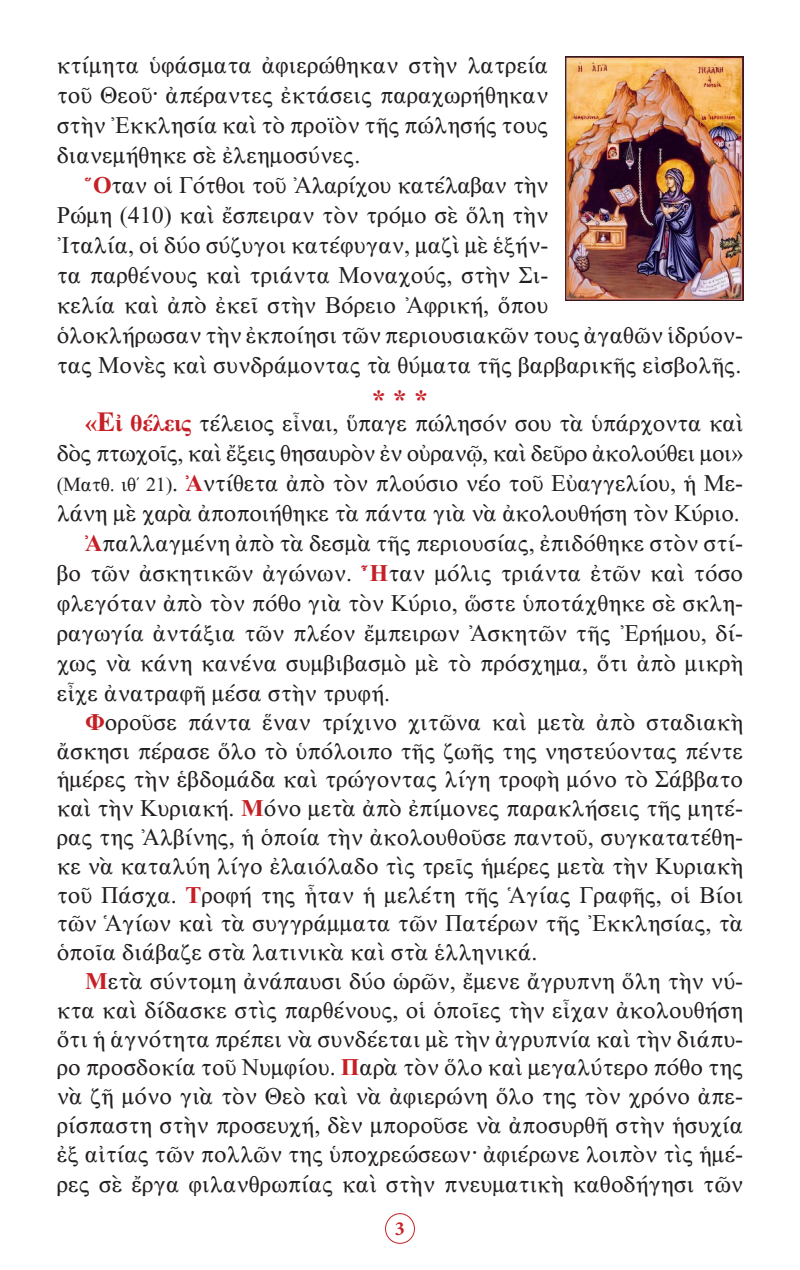
<style>
.page{position:relative;width:800px;height:1270px;background:#fff}
.page>*{position:absolute;margin:0;border:0;box-sizing:border-box;transform-origin:0 0}
.Asteriskoi{font:28px "CTOS New Times Bold Test 1";color:#c62026}
.t1{font:24px/30px "CTOS New Times Roman Test 1";color:#231f20;text-align:justify}
.t2{font:24px/30px "CTOS New Times Roman Test 1";letter-spacing:-.02em;color:#231f20;text-align:right}
.t3{font:700 20px "Minion Pro";color:#c62026}
.s1{font-family:"CTOS New Times Bold Test 1";color:#c62026}
.s2{font-family:"CTOS New Times Bold Test 1";font-size:28px;color:#c62026}
.s3{font-size:20px}
</style>
<div class="page">
<div style="left:385px;top:1213px;width:30px;height:31px;border:1px solid #c62026;border-radius:50%"></div>
<img style="left:567px;top:58px;width:175px;height:241px">
<div style="left:565px;top:56px;width:179px;height:245px;border:1px solid #231f20"></div>
<p class="t1" style="left:57px;top:50px;width:493px">κτίμητα ὑφάσματα ἀφιερώθηκαν στὴν λατρεία τοῦ Θεοῦ· ἀπέραντες ἐκτάσεις παραχωρήθηκαν στὴν Ἐκκλησία καὶ τὸ προϊὸν τῆς πώλησής τους διανεμήθηκε σὲ ἐλεημοσύνες.</p>
<p class="t2" style="left:85px;top:170px;width:465px"><span class="s1">Ὅ</span>ταν οἱ Γότθοι τοῦ Ἀλαρίχου κατέλαβαν τὴν</p>
<p class="t1" style="left:57px;top:200px;width:688px;text-align:left">Ρώμη (410) καὶ ἔσπειραν τὸν τρόμο σὲ ὅλη τὴν<br>Ἰταλία, οἱ δύο σύζυγοι κατέφυγαν, μαζὶ μὲ ἑξήν-<br>τα παρθένους καὶ τριάντα Μοναχούς, στὴν Σι-<br>κελία καὶ ἀπὸ ἐκεῖ στὴν Βόρειο Ἀφρική, ὅπου<br>ὁλοκλήρωσαν τὴν ἐκποίησι τῶν περιουσιακῶν τους ἀγαθῶν ἱδρύον&shy;τας Μονὲς καὶ συνδράμοντας τὰ θύματα τῆς βαρβαρικῆς εἰσβολῆς.</p>
<p class="Asteriskoi" style="left:372px;top:384px;width:57px">* * *</p>
<p class="t2" style="left:57px;top:408px;width:688px"><span class="s1">«</span><span class="s2">Ε</span><span class="s1">ἰ θέλεις</span> τέλειος εἶναι, ὕπαγε πώλησόν σου τὰ ὑπάρχοντα καὶ δὸς πτωχοῖς, καὶ ἔξεις θησαυρὸν ἐν οὐρανῷ, καὶ δεῦρο ἀκολούθει μοι»</p>
<p class="t1" style="left:57px;top:468px;width:688px"><span class="s3">(Ματθ. ιθ΄ 21)</span>. <span class="s1">Ἀ</span>ντίθετα ἀπὸ τὸν πλούσιο νέο τοῦ Εὐαγγελίου, ἡ Με&shy;λάνη μὲ χαρὰ ἀποποιήθηκε τὰ πάντα γιὰ νὰ ἀκολουθήση τὸν Κύριο.</p>
<p class="t1" style="left:57px;top:528px;width:688px;text-indent:28px"><span class="s1">Ἀ</span>παλλαγμένη ἀπὸ τὰ δεσμὰ τῆς περιουσίας, ἐπιδόθηκε στὸν στί&shy;βο τῶν ἀσκητικῶν ἀγώνων. <span class="s1">Ἦ</span>ταν μόλις τριάντα ἐτῶν καὶ τόσο φλεγόταν ἀπὸ τὸν πόθο γιὰ τὸν Κύριο, ὥστε ὑποτάχθηκε σὲ σκλη&shy;ραγωγία ἀντάξια τῶν πλέον ἔμπειρων Ἀσκητῶν τῆς Ἐρήμου, δί&shy;χως νὰ κάνη κανένα συμβιβασμὸ μὲ τὸ πρόσχημα, ὅτι ἀπὸ μικρὴ εἶχε ἀνατραφῆ μέσα στὴν τρυφή.</p>
<p class="t1" style="left:57px;top:707px;width:688px;line-height:28.8px;text-indent:28px"><span class="s1">Φ</span>οροῦσε πάντα ἕναν τρίχινο χιτῶνα καὶ μετὰ ἀπὸ σταδιακὴ ἄσκησι πέρασε ὅλο τὸ ὑπόλοιπο τῆς ζωῆς της νηστεύοντας πέντε ἡμέρες τὴν ἑβδομάδα καὶ τρώγοντας λίγη τροφὴ μόνο τὸ Σάββατο καὶ τὴν Κυριακή. <span class="s1">Μ</span>όνο μετὰ ἀπὸ ἐπίμονες παρακλήσεις τῆς μητέ&shy;ρας της Ἀλβίνης, ἡ ὁποία τὴν ἀκολουθοῦσε παντοῦ, συγκατατέθη&shy;κε νὰ καταλύη λίγο ἐλαιόλαδο τὶς τρεῖς ἡμέρες μετὰ τὴν Κυριακὴ τοῦ Πάσχα. <span class="s1">Τ</span>ροφή της ἦταν ἡ μελέτη τῆς Ἁγίας Γραφῆς, οἱ Βίοι τῶν Ἁγίων καὶ τὰ συγγράμματα τῶν Πατέρων τῆς Ἐκκλησίας, τὰ ὁποῖα διάβαζε στὰ λατινικὰ καὶ στὰ ἑλληνικά.</p>
<p class="t1" style="left:57px;top:967px;width:688px;line-height:29px;text-indent:28px"><span class="s1">Μ</span>ετὰ σύντομη ἀνάπαυσι δύο ὡρῶν, ἔμενε ἄγρυπνη ὅλη τὴν νύ&shy;κτα καὶ δίδασκε στὶς παρθένους, οἱ ὁποῖες τὴν εἶχαν ἀκολουθήση ὅτι ἡ ἁγνότητα πρέπει νὰ συνδέεται μὲ τὴν ἀγρυπνία καὶ τὴν διάπυ&shy;ρο προσδοκία τοῦ Νυμφίου. <span class="s1">Π</span>αρὰ τὸν ὅλο καὶ μεγαλύτερο πόθο της νὰ ζῆ μόνο γιὰ τὸν Θεὸ καὶ νὰ ἀφιερώνη ὅλο της τὸν χρόνο ἀπε&shy;ρίσπαστη στὴν προσευχή, δὲν μποροῦσε νὰ ἀποσυρθῆ στὴν ἡσυχία ἐξ αἰτίας τῶν πολλῶν της ὑποχρεώσεων· ἀφιέρωνε λοιπὸν τὶς ἡμέ&shy;ρες σὲ ἔργα φιλανθρωπίας καὶ στὴν πνευματικὴ καθοδήγησι τῶν</p>
<p class="t3" style="left:395px;top:1215px;width:11px">3</p>
</div>
